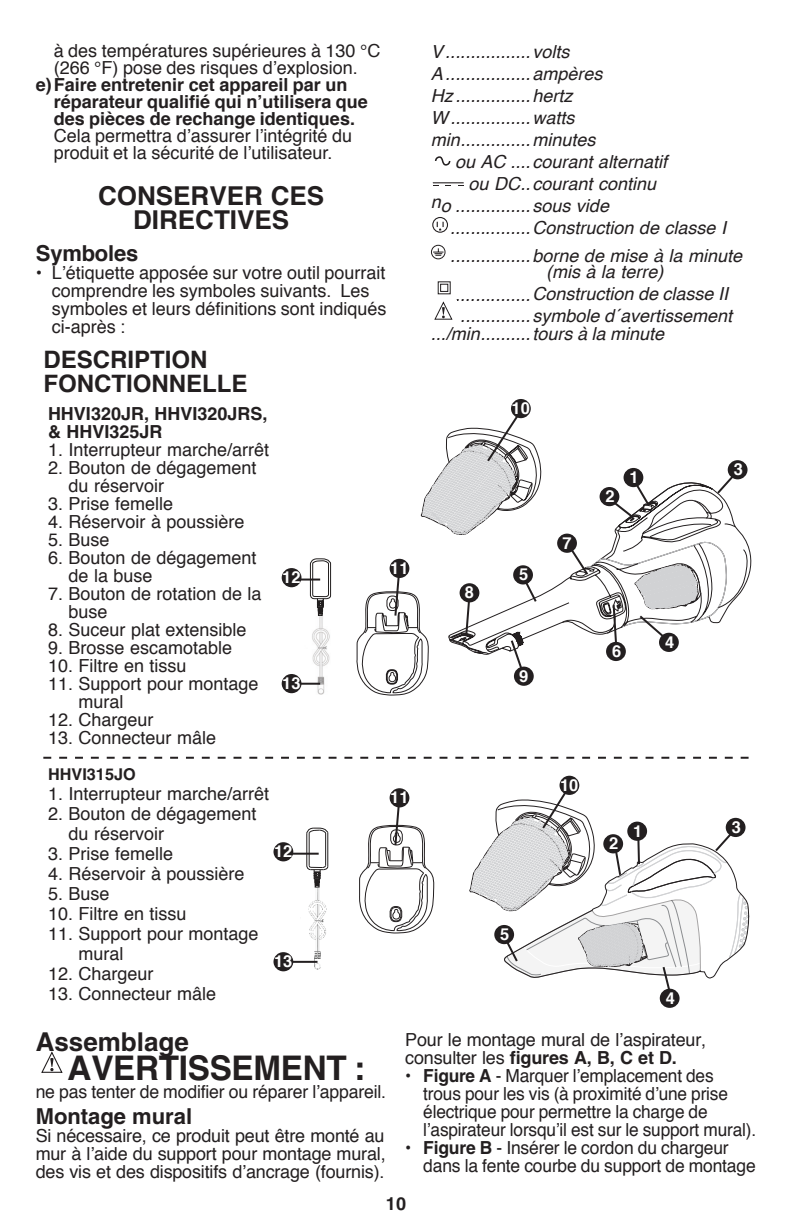
<style>
.page{position:relative;width:792px;height:1224px;background:#fff}
.page>*{position:absolute;margin:0;border:0;box-sizing:border-box;transform-origin:0 0}
.t1{font:700 34px "Helvetica LT Std";letter-spacing:-.01em;color:#231f20}
.t2{font:700 26px/24px "Helvetica";color:#231f20;text-align:center}
.t3{font:700 26px "Helvetica LT Std";color:#231f20}
.t4{font:700 24px/24px "Helvetica";color:#231f20}
.t5{font:700 22px "Helvetica LT Std";color:#231f20}
.t6{font:700 22px "Helvetica";letter-spacing:-.01em;color:#231f20}
.t7{font:18px/18px "Helvetica";color:#231f20}
.t8{font:italic 18px/16px "Helvetica";color:#231f20}
.t9{font:18px/18px "Helvetica";color:#231f20;scale:.96 1}
.t10{font:700 18px/17px "Helvetica";color:#231f20}
.t11{font:700 18px/18px "Helvetica LT Std";color:#231f20}
.t12{font:700 16.4px "Helvetica";color:#fff}
.t13{font:700 16.2px "Helvetica LT Std";color:#231f20}
.s1{font-family:"Helvetica";font-weight:400}
.s2{font-family:"Helvetica LT Std";font-weight:700}
</style>
<div class="page">
<svg style="left:41px;top:1051px;width:22px;height:22px"></svg>
<svg style="left:434px;top:156px;width:17px;height:10px"></svg>
<hr style="left:433px;top:182px;width:31px;height:1px;background:#231f20">
<svg style="left:432px;top:217px;width:16px;height:16px"></svg>
<div style="left:431px;top:245px;width:14px;height:14px;border:1px solid #231f20;border-radius:50%"></div>
<svg style="left:433px;top:248px;width:11px;height:8px"></svg>
<svg style="left:438px;top:281px;width:13px;height:13px"></svg>
<svg style="left:434px;top:301px;width:19px;height:19px"></svg>
<img style="left:304px;top:616px;width:26px;height:79px">
<svg style="left:310px;top:559px;width:21px;height:57px"></svg>
<hr style="left:292px;top:579px;width:28px;height:2px;background:#231f20">
<hr style="left:292px;top:683px;width:28px;height:2px;background:#231f20">
<svg style="left:356px;top:405px;width:395px;height:290px"></svg>
<div style="left:624px;top:468px;width:19px;height:19px;background:#231f20;border-radius:50%"></div>
<div style="left:600px;top:487px;width:19px;height:19px;background:#231f20;border-radius:50%"></div>
<div style="left:728px;top:460px;width:20px;height:19px;background:#231f20;border-radius:50%"></div>
<div style="left:659px;top:633px;width:20px;height:19px;background:#231f20;border-radius:50%"></div>
<div style="left:513px;top:565px;width:20px;height:20px;background:#231f20;border-radius:50%"></div>
<div style="left:606px;top:642px;width:20px;height:19px;background:#231f20;border-radius:50%"></div>
<div style="left:557px;top:534px;width:20px;height:19px;background:#231f20;border-radius:50%"></div>
<div style="left:460px;top:583px;width:19px;height:19px;background:#231f20;border-radius:50%"></div>
<div style="left:514px;top:667px;width:20px;height:19px;background:#231f20;border-radius:50%"></div>
<div style="left:511px;top:399px;width:20px;height:19px;background:#231f20;border-radius:50%"></div>
<div style="left:390px;top:559px;width:19px;height:19px;background:#231f20;border-radius:50%"></div>
<div style="left:282px;top:568px;width:19px;height:19px;background:#231f20;border-radius:50%"></div>
<div style="left:282px;top:674px;width:19px;height:19px;background:#231f20;border-radius:50%"></div>
<svg style="left:43px;top:757px;width:706px;height:2px"></svg>
<img style="left:300px;top:887px;width:27px;height:83px">
<hr style="left:309px;top:833px;width:1px;height:33px;background:#211e1e">
<hr style="left:306px;top:833px;width:1px;height:33px;background:#211e1e">
<hr style="left:327px;top:833px;width:1px;height:34px;background:#211e1e">
<svg style="left:307px;top:828px;width:21px;height:5px"></svg>
<hr style="left:325px;top:833px;width:1px;height:33px;background:#211e1e">
<svg style="left:307px;top:866px;width:21px;height:21px"></svg>
<svg style="left:469px;top:782px;width:281px;height:214px"></svg>
<hr style="left:281px;top:853px;width:38px;height:2px;background:#231f20">
<hr style="left:283px;top:961px;width:35px;height:2px;background:#231f20">
<svg style="left:359px;top:795px;width:76px;height:139px"></svg>
<div style="left:627px;top:822px;width:20px;height:19px;background:#231f20;border-radius:50%"></div>
<div style="left:603px;top:834px;width:20px;height:19px;background:#231f20;border-radius:50%"></div>
<div style="left:726px;top:818px;width:20px;height:19px;background:#231f20;border-radius:50%"></div>
<div style="left:660px;top:989px;width:20px;height:19px;background:#231f20;border-radius:50%"></div>
<div style="left:494px;top:925px;width:20px;height:19px;background:#231f20;border-radius:50%"></div>
<div style="left:560px;top:776px;width:19px;height:19px;background:#231f20;border-radius:50%"></div>
<div style="left:390px;top:788px;width:19px;height:19px;background:#231f20;border-radius:50%"></div>
<div style="left:273px;top:842px;width:20px;height:19px;background:#231f20;border-radius:50%"></div>
<div style="left:273px;top:952px;width:20px;height:19px;background:#231f20;border-radius:50%"></div>
<p class="t7" style="left:54px;top:42px;width:328px;line-height:17px">à des températures supérieures à 130 °C (266 °F) pose des risques d’explosion.</p>
<p class="t10" style="left:54px;top:76px;width:316px;text-indent:-18px">e)Faire entretenir cet appareil par un réparateur qualifié qui n’utilisera que des pièces de rechange identiques.</p>
<p class="t7" style="left:54px;top:127px;width:300px;line-height:17px">Cela permettra d’assurer l’intégrité du produit et la sécurité de l’utilisateur.</p>
<h2 class="t2" style="left:98px;top:184px;width:228px">CONSERVER CES<br>DIRECTIVES</h2>
<p class="t6" style="left:36px;top:235px;width:104px">Symboles</p>
<p class="t7" style="left:52px;top:264px;width:336px;text-indent:-16px">• L’étiquette apposée sur votre outil pourrait comprendre les symboles suivants. Les symboles et leurs définitions sont indiqués ci-après :</p>
<h3 class="t4" style="left:43px;top:348px;width:205px">DESCRIPTION<br>FONCTIONNELLE</h3>
<p class="t11" style="left:48px;top:405px;width:221px">HHVI320JR, HHVI320JRS, &amp; HHVI325JR</p>
<p class="t7" style="left:48px;top:441px;width:223px">1. Interrupteur marche/arrêt</p>
<p class="t7" style="left:69px;top:459px;width:190px;text-indent:-21px">2. Bouton de dégagement du réservoir</p>
<p class="t7" style="left:48px;top:495px;width:127px">3. Prise femelle</p>
<p class="t7" style="left:48px;top:513px;width:198px">4. Réservoir à poussière</p>
<p class="t7" style="left:48px;top:531px;width:63px">5. Buse</p>
<p class="t7" style="left:69px;top:549px;width:190px;text-indent:-21px">6. Bouton de dégagement de la buse</p>
<p class="t7" style="left:69px;top:585px;width:195px;text-indent:-21px">7. Bouton de rotation de la buse</p>
<p class="t7" style="left:48px;top:621px;width:200px">8. Suceur plat extensible</p>
<p class="t7" style="left:48px;top:639px;width:186px">9. Brosse escamotable</p>
<p class="t7" style="left:48px;top:657px;width:140px">10. Filtre en tissu</p>
<p class="t7" style="left:79px;top:675px;width:182px;text-indent:-31px">11. Support pour montage mural</p>
<p class="t7" style="left:48px;top:711px;width:107px">12. Chargeur</p>
<p class="t7" style="left:48px;top:729px;width:170px">13. Connecteur mâle</p>
<p class="t12" style="left:282px;top:564px;width:20px">12</p>
<p class="t12" style="left:282px;top:670px;width:20px">13</p>
<p class="t13" style="left:48px;top:764px;width:89px">HHVI315JO</p>
<p class="t7" style="left:48px;top:785px;width:223px">1. Interrupteur marche/arrêt</p>
<p class="t7" style="left:69px;top:804px;width:190px;line-height:20px;text-indent:-21px">2. Bouton de dégagement du réservoir</p>
<p class="t7" style="left:48px;top:845px;width:127px">3. Prise femelle</p>
<p class="t7" style="left:48px;top:865px;width:198px">4. Réservoir à poussière</p>
<p class="t7" style="left:48px;top:885px;width:63px">5. Buse</p>
<p class="t7" style="left:48px;top:905px;width:140px">10. Filtre en tissu</p>
<p class="t7" style="left:79px;top:924px;width:182px;line-height:20px;text-indent:-31px">11. Support pour montage mural</p>
<p class="t7" style="left:48px;top:965px;width:107px">12. Chargeur</p>
<p class="t7" style="left:48px;top:985px;width:170px">13. Connecteur mâle</p>
<p class="t12" style="left:274px;top:838px;width:20px">12</p>
<p class="t12" style="left:274px;top:948px;width:20px">13</p>
<p class="t12" style="left:390px;top:555px;width:20px">11</p>
<p class="t12" style="left:390px;top:784px;width:20px">11</p>
<p class="t8" style="left:431px;top:44px;width:140px">V.................volts</p>
<p class="t8" style="left:431px;top:66px;width:173px">A.................ampères</p>
<p class="t8" style="left:431px;top:88px;width:143px">Hz ...............hertz</p>
<p class="t8" style="left:431px;top:110px;width:145px">W................watts</p>
<p class="t8" style="left:431px;top:132px;width:166px">min..............minutes</p>
<p class="t8" style="left:455px;top:154px;width:213px">ou AC ....courant alternatif</p>
<p class="t8" style="left:469px;top:176px;width:189px">ou DC..courant continu</p>
<p class="t8" style="left:431px;top:198px;width:180px">no ...............sous vide</p>
<p class="t8" style="left:450px;top:220px;width:277px">................Construction de classe I</p>
<p class="t8" style="left:546px;top:248px;width:198px;text-indent:-96px">................borne de mise à la minute (mis à la terre)</p>
<p class="t8" style="left:455px;top:283px;width:278px;line-height:22px">...............Construction de classe II ..............symbole d´avertissement</p>
<p class="t8" style="left:431px;top:326px;width:235px">.../min..........tours à la minute</p>
<p class="t12" style="left:465px;top:579px;width:11px">8</p>
<p class="t12" style="left:512px;top:395px;width:20px">10</p>
<p class="t12" style="left:519px;top:561px;width:11px">5</p>
<p class="t12" style="left:562px;top:530px;width:11px">7</p>
<p class="t12" style="left:519px;top:663px;width:11px">9</p>
<p class="t12" style="left:606px;top:483px;width:11px">2</p>
<p class="t12" style="left:630px;top:464px;width:11px">1</p>
<p class="t12" style="left:612px;top:638px;width:11px">6</p>
<p class="t12" style="left:665px;top:629px;width:11px">4</p>
<p class="t12" style="left:500px;top:921px;width:11px">5</p>
<p class="t12" style="left:560px;top:772px;width:20px">10</p>
<p class="t12" style="left:609px;top:830px;width:11px">2</p>
<p class="t12" style="left:633px;top:818px;width:11px">1</p>
<p class="t12" style="left:666px;top:985px;width:11px">4</p>
<p class="t12" style="left:734px;top:456px;width:11px">3</p>
<p class="t12" style="left:732px;top:814px;width:11px">3</p>
<h2 class="t3" style="left:36px;top:1026px;width:155px">Assemblage</h2>
<h1 class="t1" style="left:68px;top:1047px;width:300px">AVERTISSEMENT :</h1>
<p class="t7" style="left:36px;top:1083px;width:352px">ne pas tenter de modifier ou réparer l’appareil.</p>
<p class="t5" style="left:36px;top:1102px;width:158px">Montage mural</p>
<p class="t7" style="left:36px;top:1127px;width:352px;text-align:justify">Si nécessaire, ce produit peut être monté au mur à l’aide du support pour montage mural, des vis et des dispositifs d’ancrage (fournis).</p>
<p class="t7" style="left:405px;top:1031px;width:302px">Pour le montage mural de l’aspirateur,</p>
<p class="t11" style="left:405px;top:1048px;width:273px"><span class="s1">consulter les</span> figures A, B, C et D.</p>
<p class="t9" style="left:423px;top:1067px;width:348px;text-indent:-18px">• <span class="s2">Figure A</span> - Marquer l’emplacement des<br>trous pour les vis (à proximité d’une prise électrique pour permettre la charge de l’aspirateur lorsqu’il est sur le support mural).</p>
<p class="t7" style="left:423px;top:1139px;width:334px;text-indent:-18px">• <span class="s2">Figure B</span> - Insérer le cordon du chargeur dans la fente courbe du support de montage</p>
<p class="t11" style="left:386px;top:1194px;width:22px">10</p>
</div>
